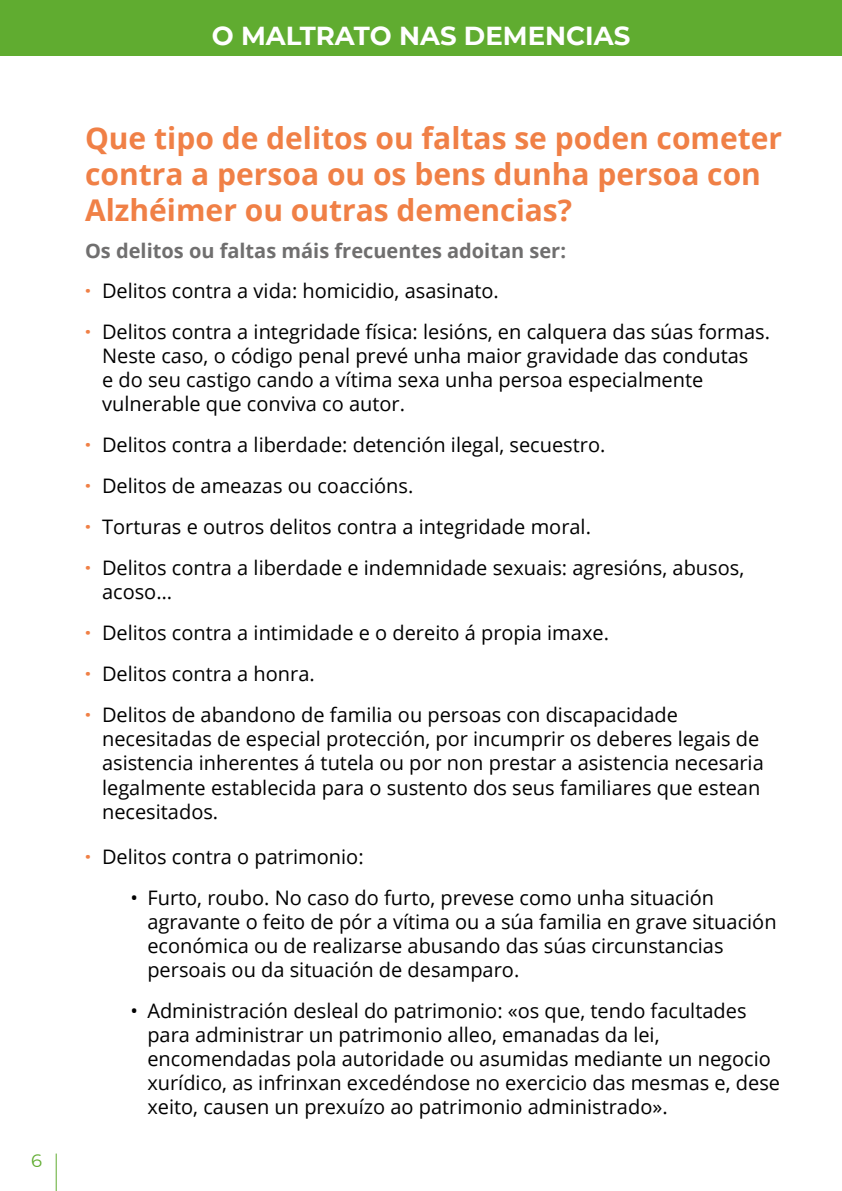
<style>
.page{position:relative;width:842px;height:1191px;background:#fff}
.page>*{position:absolute;margin:0;border:0;box-sizing:border-box;transform-origin:0 0}
.t1{font:700 30px/36px "Open Sans";color:#f08046}
.t2{font:700 26px "Montserrat";color:#fff}
.t3{font:20px/24px "Open Sans";color:#000}
.t4{font:18px "Montserrat";color:#60ac30}
.s1{font-weight:700;color:#706f6f}
.s2{font-weight:800;color:#f08046}
</style>
<div class="page">
<div style="left:0;top:0;width:842px;height:56px;background:#60ac30"></div>
<hr style="left:56px;top:1153px;width:1px;height:38px;background:#60ac30">
<p class="t4" style="left:31px;top:1147px;width:12px">6</p>
<h2 class="t2" style="left:212px;top:17px;width:420px">O MALTRATO NAS DEMENCIAS</h2>
<h1 class="t1" style="left:85px;top:119px;width:699px">Que tipo de delitos ou faltas se poden cometer contra a persoa ou os bens dunha persoa con<br>Alzhéimer ou outras demencias?</h1>
<p class="t3" style="left:85px;top:230px;width:686px;line-height:40.4px"><span class="s1">Os delitos ou faltas máis frecuentes adoitan ser:<br></span><span class="s2">·</span> Delitos contra a vida: homicidio, asasinato.<br><span class="s2">·</span> Delitos contra a integridade física: lesións, en calquera das súas formas.</p>
<p class="t3" style="left:102px;top:343px;width:648px">Neste caso, o código penal prevé unha maior gravidade das condutas e do seu castigo cando a vítima sexa unha persoa especialmente vulnerable que conviva co autor.</p>
<p class="t3" style="left:85px;top:424px;width:661px;line-height:41px"><span class="s2">·</span> Delitos contra a liberdade: detención ilegal, secuestro.<br><span class="s2">·</span> Delitos de ameazas ou coaccións.<br><span class="s2">·</span> Torturas e outros delitos contra a integridade moral.<br><span class="s2">·</span> Delitos contra a liberdade e indemnidade sexuais: agresións, abusos,</p>
<p class="t3" style="left:85px;top:571px;width:594px;line-height:41px;text-indent:17px">acoso…<br><span class="s2">·</span> Delitos contra a intimidade e o dereito á propia imaxe.<br><span class="s2">·</span> Delitos contra a honra.<br><span class="s2">·</span> Delitos de abandono de familia ou persoas con discapacidade</p>
<p class="t3" style="left:102px;top:726px;width:663px">necesitadas de especial protección, por incumprir os deberes legais de asistencia inherentes á tutela ou por non prestar a asistencia necesaria legalmente establecida para o sustento dos seus familiares que estean necesitados.</p>
<p class="t3" style="left:85px;top:844px;width:280px"><span class="s2">·</span> Delitos contra o patrimonio:</p>
<p class="t3" style="left:147px;top:885px;width:631px;text-indent:-17px">• Furto, roubo. No caso do furto, prevese como unha situación agravante o feito de pór a vítima ou a súa familia en grave situación económica ou de realizarse abusando das súas circunstancias persoais ou da situación de desamparo.</p>
<p class="t3" style="left:147px;top:998px;width:634px;text-indent:-17px">• Administración desleal do patrimonio: «os que, tendo facultades para administrar un patrimonio alleo, emanadas da lei, encomendadas pola autoridade ou asumidas mediante un negocio xurídico, as infrinxan excedéndose no exercicio das mesmas e, dese xeito, causen un prexuízo ao patrimonio administrado».</p>
</div>
